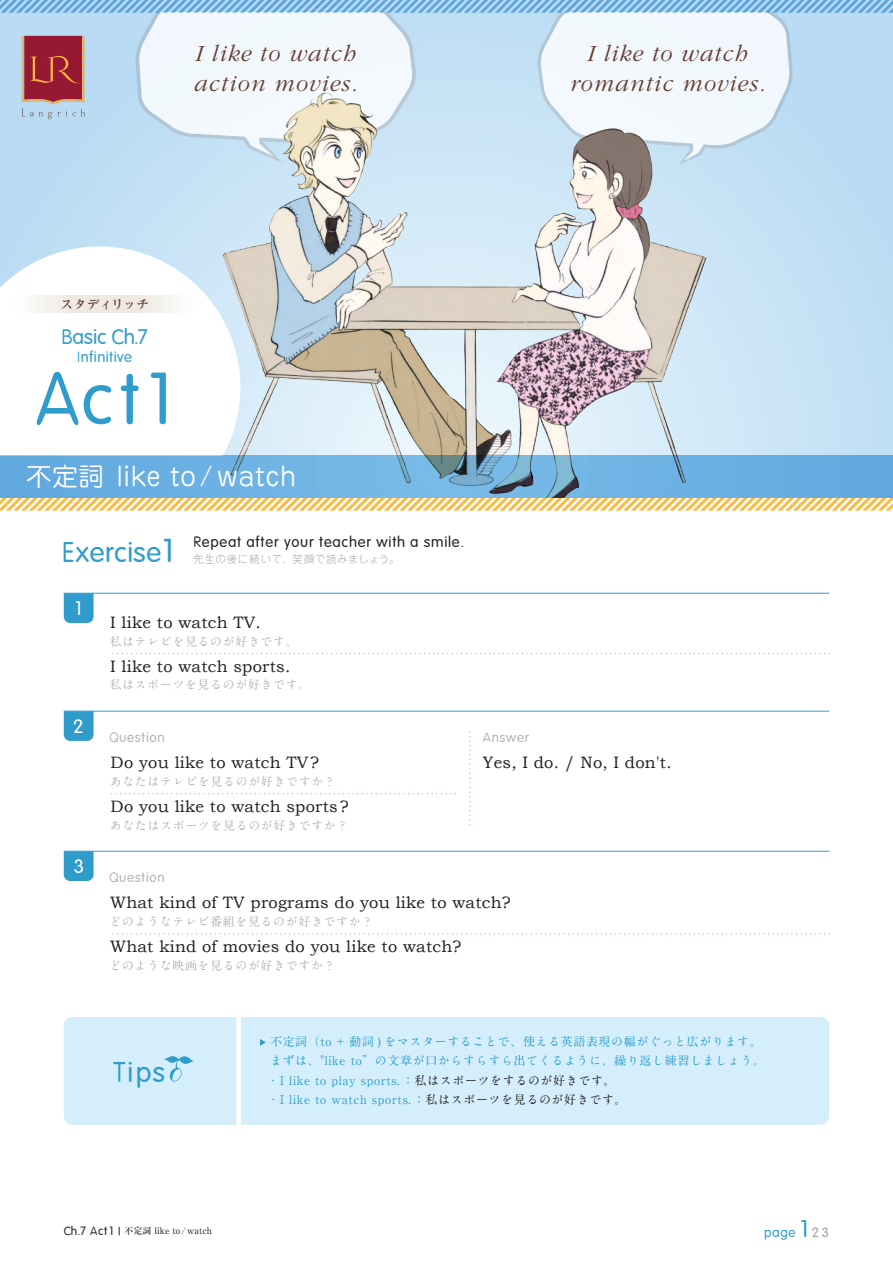
<style>
.page{position:relative;width:893px;height:1263px;background:#fff}
.page>*{position:absolute;margin:0;border:0;box-sizing:border-box;transform-origin:0 0}
.t1{font:72px "Vagabond";color:#309ccb}
.t2{font:28.5px "Vagabond";letter-spacing:.025em;color:#309ccb}
.t3{font:25.5px "Jun 201 Pro";letter-spacing:.025em;color:#fff}
.t4{font:italic 300 24px/30px "Garamond";letter-spacing:.05em;color:#623a2f;text-align:center}
.t5{font:21px "Vagabond";letter-spacing:-.005em;color:#309ccb}
.t6{font:19.5px "Vagabond";color:#fff}
.t7{font:16.5px "Bookman Old Style";letter-spacing:.015em;color:#231f20}
.t8{font:15px "Vagabond";letter-spacing:.05em;color:#231f20}
.t9{font:15px "Vagabond";letter-spacing:.025em;color:#309ccb}
.t10{font:13.5px "Vagabond";letter-spacing:.05em;color:#b2b3b7}
.t11{font:13.5px "Vagabond";color:#309ccb}
.t12{font:700 12.75px "Ryumin Pro";letter-spacing:.025em;color:#623a2f}
.t13{font:700 12px/19.5px "A1 Mincho Std";letter-spacing:.05em;color:#309ccb}
.t14{font:700 12px "A1 Mincho Std";letter-spacing:.05em;color:#b2b3b7}
.t15{font:300 10.5px "Jun 101 Pro";letter-spacing:.05em;color:#a8a9ad}
.t16{font:500 9px "Ryumin Pro";color:#231f20}
.s1{font-size:33px}
.s2{font-family:"Vagabond";font-weight:400;font-size:12px}
.s3{color:#231f20}
.s4{font-size:24px}
.s5{color:#9d9fa2}
</style>
<div class="page">
<div style="left:0;top:0;width:893px;height:498px;background:#c2e1f5"></div>
<img style="left:234px;top:165px;width:488px;height:290px">
<svg style="left:0;top:0;width:893px;height:165px"></svg>
<svg style="left:0;top:455px;width:893px;height:43px;background:#6bacdb"></svg>
<svg style="left:0;top:246px;width:240px;height:209px;background:#f8fbfd"></svg>
<svg style="left:0;top:498px;width:893px;height:13px"></svg>
<hr style="left:64px;top:593px;width:765px;height:1px;background:#309ccb">
<svg style="left:64px;top:593px;width:30px;height:30px"></svg>
<hr style="left:64px;top:711px;width:765px;height:1px;background:#309ccb">
<svg style="left:64px;top:711px;width:30px;height:30px"></svg>
<svg style="left:112px;top:653px;width:717px;height:1px"></svg>
<hr style="left:64px;top:851px;width:765px;height:1px;background:#309ccb">
<svg style="left:111px;top:793px;width:345px;height:1px"></svg>
<svg style="left:469px;top:731px;width:1px;height:94px"></svg>
<svg style="left:64px;top:851px;width:30px;height:30px"></svg>
<svg style="left:112px;top:933px;width:717px;height:1px"></svg>
<img style="left:12px;top:296px;width:189px;height:16px">
<div style="left:64px;top:1017px;width:765px;height:108px;background:#d4effb;border-radius:9px"></div>
<div style="left:236px;top:1017px;width:5px;height:108px;background:#fff"></div>
<svg style="left:164px;top:1056px;width:30px;height:26px"></svg>
<svg style="left:260px;top:1039px;width:6px;height:7px"></svg>
<h3 class="t4" style="left:194px;top:39px;width:165px;text-align:left">I like to watch action movies.</h3>
<h3 class="t4" style="left:570px;top:39px;width:197px">I like to watch romantic movies.</h3>
<p class="t12" style="left:61px;top:294px;width:90px">スタディリッチ</p>
<p class="t5" style="left:62px;top:323px;width:89px">Basic Ch.7</p>
<p class="t9" style="left:77px;top:347px;width:56px">Infinitive</p>
<h1 class="t1" style="left:35px;top:353px;width:145px">Act1</h1>
<h3 class="t3" style="left:26px;top:456px;width:271px">不定詞 like to/ watch</h3>
<h2 class="t2" style="left:62px;top:534px;width:117px">Exercise<span class="s1">1</span></h2>
<p class="t8" style="left:193px;top:532px;width:272px">Repeat after your teacher with a smile.</p>
<p class="t15" style="left:193px;top:551px;width:208px">先生の後に続いて、笑顔で読みましょう。</p>
<p class="t6" style="left:73px;top:596px;width:12px">1</p>
<p class="t6" style="left:73px;top:714px;width:12px">2</p>
<p class="t6" style="left:74px;top:854px;width:12px">3</p>
<p class="t7" style="left:110px;top:612px;width:152px">I like to watch TV.</p>
<p class="t7" style="left:110px;top:655px;width:182px">I like to watch sports.</p>
<p class="t14" style="left:109px;top:632px;width:190px">私はテレビを見るのが好きです。</p>
<p class="t14" style="left:109px;top:675px;width:202px">私はスポーツを見るのが好きです。</p>
<p class="t10" style="left:109px;top:728px;width:57px">Question</p>
<p class="t7" style="left:111px;top:752px;width:210px">Do you like to watch TV?</p>
<p class="t7" style="left:111px;top:795px;width:239px">Do you like to watch sports?</p>
<p class="t14" style="left:110px;top:772px;width:228px">あなたはテレビを見るのが好きですか？</p>
<p class="t14" style="left:110px;top:815px;width:240px">あなたはスポーツを見るのが好きですか？</p>
<p class="t10" style="left:109px;top:868px;width:57px">Question</p>
<p class="t10" style="left:483px;top:728px;width:48px">Answer</p>
<p class="t7" style="left:483px;top:752px;width:190px">Yes, I do. / No, I don't.</p>
<p class="t7" style="left:110px;top:892px;width:402px">What kind of TV programs do you like to watch?</p>
<p class="t7" style="left:110px;top:935px;width:353px">What kind of movies do you like to watch?</p>
<p class="t14" style="left:109px;top:912px;width:265px">どのようなテレビ番組を見るのが好きですか？</p>
<p class="t14" style="left:109px;top:955px;width:228px">どのような映画を見るのが好きですか？</p>
<h2 class="t2" style="left:113px;top:1054px;width:53px">Tips</h2>
<p class="t16" style="left:64px;top:1224px;width:150px"><span class="s2">Ch.7 Act1</span> 不定詞 like to / watch</p>
<p class="t13" style="left:267px;top:1030px;width:499px">不定詞（to + 動詞 ) をマスターすることで、使える英語表現の幅がぐっと広がります。まずは、"like to”の文章が口からすらすら出てくるように、繰り返し練習しましょう。・I like to play sports. ：<span class="s3">私はスポーツをするのが好きです。<br></span>・I like to watch sports. ：<span class="s3">私はスポーツを見るのが好きです。</span></p>
<p class="t11" style="left:764px;top:1224px;width:67px">page<span class="s4">1</span><span class="s5">2 3</span></p>
</div>
